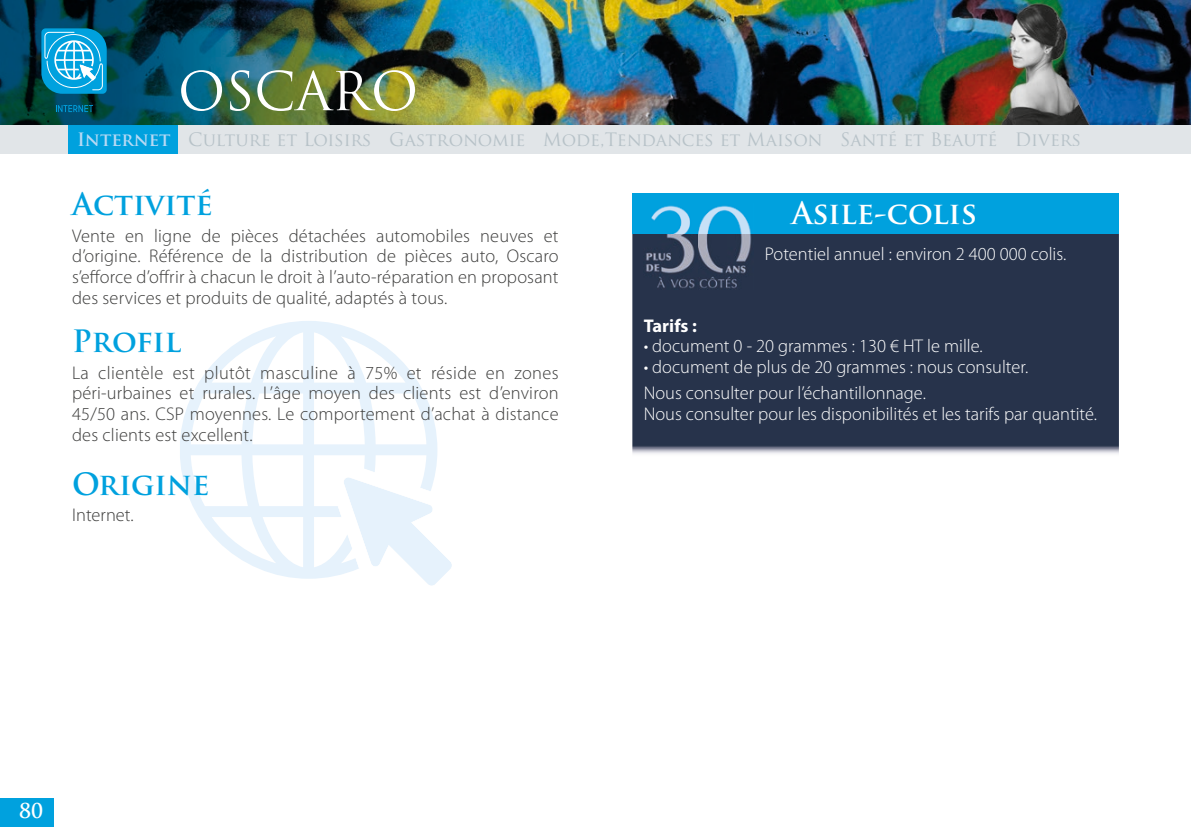
<style>
.page{position:relative;width:1191px;height:840px;background:#fff}
.page>*{position:absolute;margin:0;border:0;box-sizing:border-box;transform-origin:0 0}
.t1{font:52px "Trajan Pro";letter-spacing:-.01em;color:#fff}
.t2{font:700 30px "Trajan Pro";color:#00a1de}
.t3{font:700 30px "Trajan Pro";color:#fff}
.t4{font:700 20px "Trajan Pro";color:#fff}
.t5{font:300 18.4px/20.6px "Myriad Pro";letter-spacing:.01em;color:#3d3d3c;text-align:justify}
.t6{font:300 18.4px/26.2px "Myriad Pro";color:#fff}
.t7{font:700 18.4px "Myriad Pro";color:#fff}
.t8{font:18px "Trajan Pro";color:#b7c2c8}
.s1{font-weight:700;color:#b7d9f4}
</style>
<div class="page">
<img style="left:0;top:0;width:1191px;height:125px">
<img style="left:995px;top:0;width:105px;height:125px">
<div style="left:0;top:125px;width:1191px;height:28px;background:#e1e5e8"></div>
<div style="left:68px;top:125px;width:110px;height:28px;background:#00a1de"></div>
<div style="left:0;top:797px;width:53px;height:28px;background:#00a1de"></div>
<svg style="left:180px;top:321px;width:257px;height:257px"></svg>
<svg style="left:330px;top:464px;width:122px;height:122px"></svg>
<svg style="left:56px;top:105px;width:37px;height:7px"></svg>
<svg style="left:41px;top:28px;width:66px;height:66px;background:#30acda"></svg>
<div style="left:632px;top:233px;width:487px;height:221px;background:#27334b"></div>
<div style="left:632px;top:193px;width:487px;height:40px;background:#00a1de"></div>
<img style="left:643px;top:205px;width:110px;height:84px">
<h1 class="t1" style="left:178px;top:58px;width:242px">OSCARO</h1>
<p class="t8" style="left:77px;top:128px;width:1005px"><span class="s1">Internet</span> Culture et Loisirs Gastronomie Mode,Tendances et Maison Santé et Beauté Divers</p>
<h2 class="t2" style="left:72px;top:186px;width:142px">Activité</h2>
<p class="t5" style="left:72px;top:225px;width:488px">Vente en ligne de pièces détachées automobiles neuves et d’origine. Référence de la distribution de pièces auto, Oscaro s’efforce d’offrir à chacun le droit à l’auto-réparation en proposant des services et produits de qualité, adaptés à tous.</p>
<h2 class="t2" style="left:72px;top:322px;width:111px">Profil</h2>
<p class="t5" style="left:72px;top:362px;width:488px">La clientèle est plutôt masculine à 75% et réside en zones péri-urbaines et rurales. L’âge moyen des clients est d’environ 45/50 ans. CSP moyennes. Le comportement d’achat à distance des clients est excellent.</p>
<h2 class="t2" style="left:72px;top:465px;width:139px">Origine</h2>
<p class="t5" style="left:72px;top:504px;width:63px">Internet.</p>
<h2 class="t3" style="left:792px;top:194px;width:187px">Asile-colis</h2>
<p class="t6" style="left:765px;top:240px;width:303px">Potentiel annuel : environ 2 400 000 colis.</p>
<p class="t7" style="left:643px;top:313px;width:55px">Tarifs :</p>
<p class="t6" style="left:643px;top:333px;width:340px">• document 0 - 20 grammes : 130 € HT le mille.</p>
<p class="t6" style="left:643px;top:354px;width:386px">• document de plus de 20 grammes : nous consulter.<br>Nous consulter pour l’échantillonnage.</p>
<p class="t6" style="left:643px;top:400px;width:455px">Nous consulter pour les disponibilités et les tarifs par quantité.</p>
<p class="t4" style="left:19px;top:797px;width:25px">80</p>
</div>
